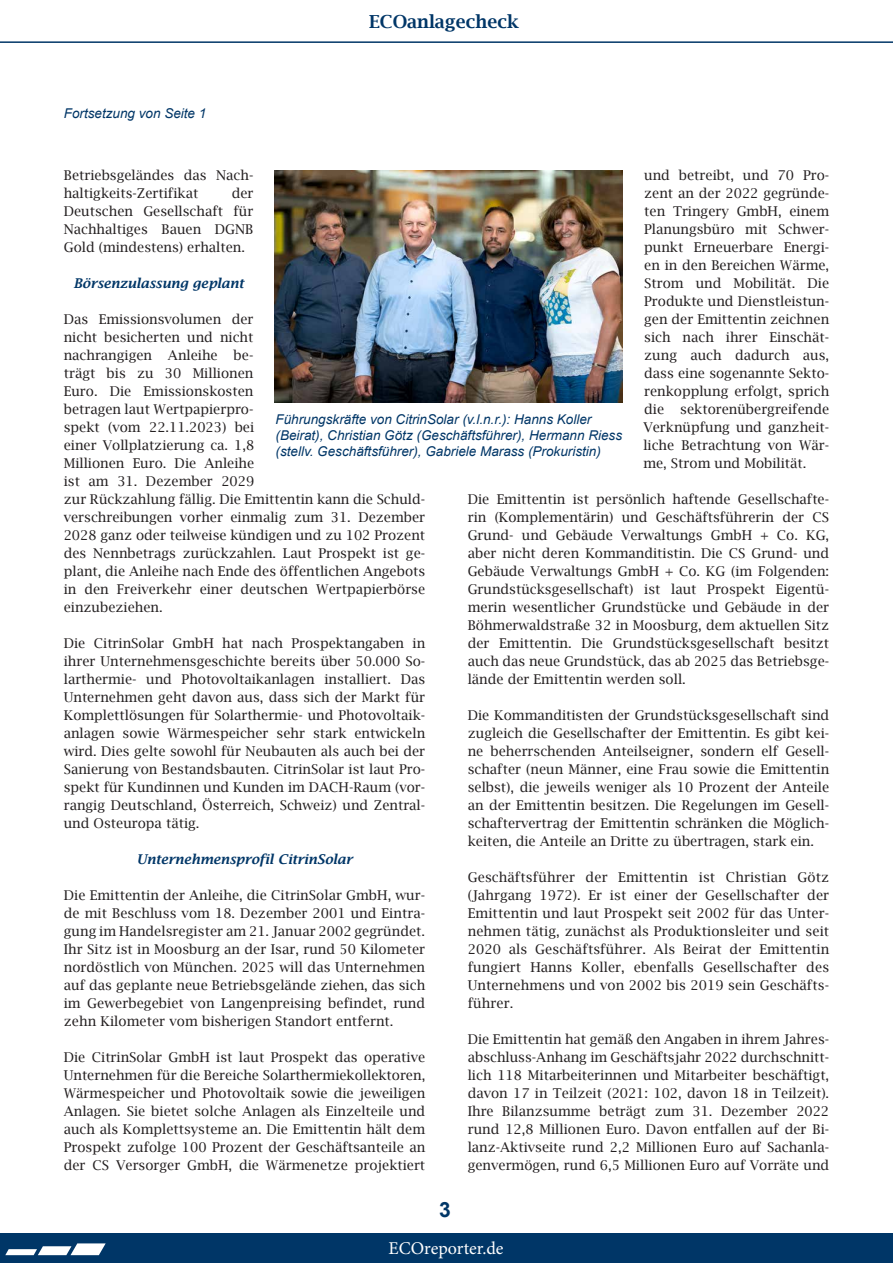
<style>
.page{position:relative;width:893px;height:1263px;background:#fff}
.page>*{position:absolute;margin:0;border:0;box-sizing:border-box;transform-origin:0 0}
.t1{font:700 21px "Arial";color:#003667}
.t2{font:18px "Minion Pro";color:#fff}
.t3{font:600 18px "Lucida Bright";color:#003667}
.t4{font:13.5px/18px "Lucida Bright";color:#231f20;text-align:justify}
.t5{font:italic 13.5px/16.2px "Arial";color:#003667}
.t6{font:italic 600 13.5px "Lucida Bright";color:#003667}
</style>
<div class="page">
<div style="left:0;top:1233px;width:893px;height:30px;background:#003667"></div>
<svg style="left:5px;top:1243px;width:101px;height:12px"></svg>
<hr style="left:0;top:41px;width:893px;height:2px;background:#003667">
<img style="left:275px;top:170px;width:348px;height:233px">
<p class="t5" style="left:64px;top:105px;width:144px">Fortsetzung von Seite 1</p>
<h2 class="t3" style="left:369px;top:12px;width:151px">ECOanlagecheck</h2>
<p class="t4" style="left:643px;top:166px;width:187px">und betreibt, und 70 Pro&shy;zent an der 2022 gegründe&shy;ten Tringery GmbH, einem Planungsbüro mit Schwer&shy;punkt Erneuerbare Energi&shy;en in den Bereichen Wärme, Strom und Mobilität. Die Produkte und Dienstleistun&shy;gen der Emittentin zeichnen sich nach ihrer Einschät&shy;zung auch dadurch aus, dass eine sogenannte Sekto&shy;renkopplung erfolgt, sprich die sektorenübergreifende Verknüpfung und ganzheit&shy;liche Betrachtung von Wär&shy;me, Strom und Mobilität.</p>
<p class="t4" style="left:468px;top:490px;width:363px">Die Emittentin ist persönlich haftende Gesellschafte&shy;rin (Komplementärin) und Geschäftsführerin der CS Grund- und Gebäude Verwaltungs GmbH + Co. KG, aber nicht deren Kommanditistin. Die CS Grund- und Gebäude Verwaltungs GmbH + Co. KG (im Folgenden:<br>Grundstücksgesellschaft) ist laut Prospekt Eigentü&shy;merin wesentlicher Grundstücke und Gebäude in der Böhmerwaldstraße 32 in Moosburg, dem aktuellen Sitz der Emittentin. Die Grundstücksgesellschaft besitzt auch das neue Grundstück, das ab 2025 das Betriebsge&shy;lände der Emittentin werden soll.</p>
<p class="t4" style="left:468px;top:706px;width:363px">Die Kommanditisten der Grundstücksgesellschaft sind zugleich die Gesellschafter der Emittentin. Es gibt kei&shy;ne beherrschenden Anteilseigner, sondern elf Gesell&shy;schafter (neun Männer, eine Frau sowie die Emittentin selbst), die jeweils weniger als 10 Prozent der Anteile an der Emittentin besitzen. Die Regelungen im Gesell&shy;schaftervertrag der Emittentin schränken die Möglich&shy;keiten, die Anteile an Dritte zu übertragen, stark ein.</p>
<p class="t4" style="left:468px;top:868px;width:363px">Geschäftsführer der Emittentin ist Christian Götz (Jahrgang 1972). Er ist einer der Gesellschafter der Emittentin und laut Prospekt seit 2002 für das Unter&shy;nehmen tätig, zunächst als Produktionsleiter und seit 2020 als Geschäftsführer. Als Beirat der Emittentin fungiert Hanns Koller, ebenfalls Gesellschafter des Unternehmens und von 2002 bis 2019 sein Geschäfts&shy;führer.</p>
<p class="t4" style="left:468px;top:1030px;width:363px">Die Emittentin hat gemäß den Angaben in ihrem Jahres&shy;abschluss-Anhang im Geschäftsjahr 2022 durchschnitt&shy;lich 118 Mitarbeiterinnen und Mitarbeiter beschäftigt, davon 17 in Teilzeit (2021: 102, davon 18 in Teilzeit).<br>Ihre Bilanzsumme beträgt zum 31. Dezember 2022 rund 12,8 Millionen Euro. Davon entfallen auf der Bi&shy;lanz-Aktivseite rund 2,2 Millionen Euro auf Sachanla&shy;genvermögen, rund 6,5 Millionen Euro auf Vorräte und</p>
<p class="t4" style="left:64px;top:166px;width:191px">Betriebsgeländes das Nach&shy;haltigkeits-Zertifikat</p>
<p class="t4" style="left:64px;top:184px;width:191px;text-indent:168px">der Deutschen Gesellschaft für Nachhaltiges Bauen DGNB Gold (mindestens) erhalten.</p>
<p class="t6" style="left:73px;top:275px;width:172px">Börsenzulassung geplant</p>
<p class="t4" style="left:64px;top:310px;width:363px;text-align:left">Das Emissionsvolumen der<br>nicht besicherten und nicht<br>nachrangigen Anleihe be-<br>trägt bis zu 30 Millionen<br>Euro. Die Emissionskosten<br>betragen laut Wertpapierpro-<br>spekt (vom 22.11.2023) bei<br>einer Vollplatzierung ca. 1,8<br>Millionen Euro. Die Anleihe<br>ist am 31. Dezember 2029<br>zur Rückzahlung fällig. Die Emittentin kann die Schuld&shy;verschreibungen vorher einmalig zum 31. Dezember 2028 ganz oder teilweise kündigen und zu 102 Prozent des Nennbetrags zurückzahlen. Laut Prospekt ist ge&shy;plant, die Anleihe nach Ende des öffentlichen Angebots in den Freiverkehr einer deutschen Wertpapierbörse einzubeziehen.</p>
<p class="t4" style="left:64px;top:634px;width:363px">Die CitrinSolar GmbH hat nach Prospektangaben in ihrer Unternehmensgeschichte bereits über 50.000 So&shy;larthermie- und Photovoltaikanlagen installiert. Das Unternehmen geht davon aus, dass sich der Markt für Komplettlösungen für Solarthermie- und Photovoltaik&shy;anlagen sowie Wärmespeicher sehr stark entwickeln wird. Dies gelte sowohl für Neubauten als auch bei der Sanierung von Bestandsbauten. CitrinSolar ist laut Pro&shy;spekt für Kundinnen und Kunden im DACH-Raum (vor&shy;rangig Deutschland, Österreich, Schweiz) und Zentral&shy;und Osteuropa tätig.</p>
<p class="t6" style="left:136px;top:851px;width:218px">Unternehmensprofil CitrinSolar</p>
<p class="t4" style="left:64px;top:886px;width:363px">Die Emittentin der Anleihe, die CitrinSolar GmbH, wur&shy;de mit Beschluss vom 18. Dezember 2001 und Eintra&shy;gung im Handelsregister am 21. Januar 2002 gegründet.<br>Ihr Sitz ist in Moosburg an der Isar, rund 50 Kilometer nordöstlich von München. 2025 will das Unternehmen auf das geplante neue Betriebsgelände ziehen, das sich im Gewerbegebiet von Langenpreising befindet, rund zehn Kilometer vom bisherigen Standort entfernt.</p>
<p class="t4" style="left:64px;top:1048px;width:363px">Die CitrinSolar GmbH ist laut Prospekt das operative Unternehmen für die Bereiche Solarthermiekollektoren, Wärmespeicher und Photovoltaik sowie die jeweiligen Anlagen. Sie bietet solche Anlagen als Einzelteile und auch als Komplettsysteme an. Die Emittentin hält dem Prospekt zufolge 100 Prozent der Geschäftsanteile an der CS Versorger GmbH, die Wärmenetze projektiert</p>
<p class="t5" style="left:276px;top:411px;width:348px">Führungskräfte von CitrinSolar (v.l.n.r.): Hanns Koller (Beirat), Christian Götz (Geschäftsführer), Hermann Riess (stellv. Geschäftsführer), Gabriele Marass (Prokuristin)</p>
<h1 class="t1" style="left:439px;top:1195px;width:13px">3</h1>
<h2 class="t2" style="left:388px;top:1237px;width:117px">ECOreporter.de</h2>
</div>
